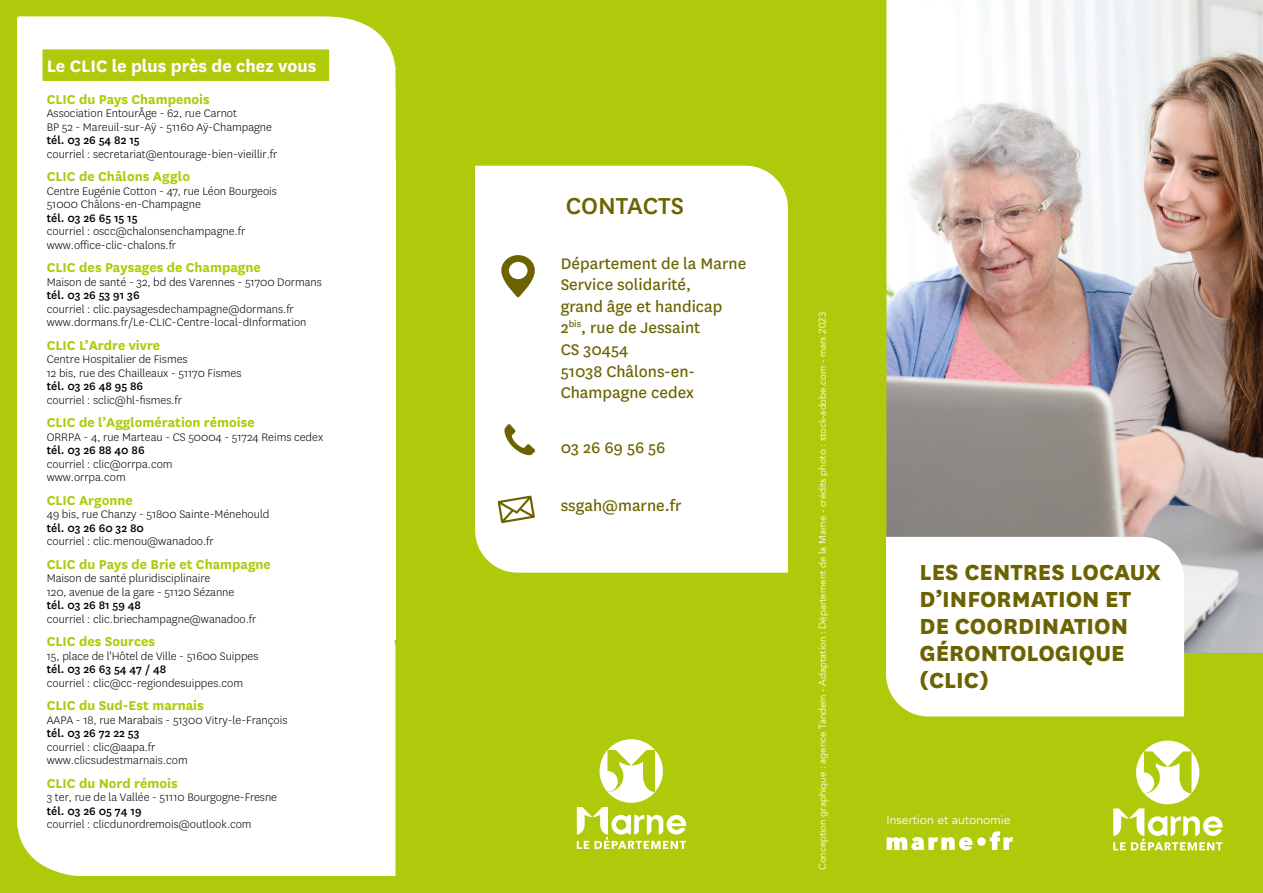
<style>
.page{position:relative;width:1263px;height:893px;background:#fff}
.page>*{position:absolute;margin:0;border:0;box-sizing:border-box;transform-origin:0 0}
.t1{font:500 27px "National";color:#6c6300}
.t2{font:800 25.5px/27px "National";color:#6c6300}
.t3{font:700 19.5px "National";color:#fff}
.t4{font:18px/21.6px "National";color:#6c6300}
.t5{font:700 15px "National";color:#afca0b}
.t6{font:300 12.75px/13.5px "National";color:#000}
.t7{font:500 12.75px "National";color:#000}
.t8{font:12.3px "Avenir";color:#fff}
.t9{font:9.75px "Avenir";color:#fff}
</style>
<div class="page">
<div style="left:412px;top:0;width:426px;height:893px;background:#afca0b"></div>
<div style="left:475px;top:166px;width:313px;height:407px;background:#fff"></div>
<div style="left:838px;top:0;width:425px;height:893px;background:#afca0b"></div>
<div style="left:0;top:0;width:412px;height:893px;background:#afca0b"></div>
<div style="left:17px;top:640px;width:378px;height:59px;background:#fff"></div>
<div style="left:17px;top:160px;width:378px;height:480px;background:#fff"></div>
<div style="left:17px;top:699px;width:378px;height:177px;background:#fff"></div>
<div style="left:17px;top:16px;width:378px;height:144px;background:#fff"></div>
<img style="left:886px;top:0;width:377px;height:653px">
<div style="left:886px;top:537px;width:298px;height:179px;background:#fff"></div>
<div style="left:43px;top:49px;width:286px;height:32px;background:#afca0b"></div>
<svg style="left:886px;top:831px;width:127px;height:19px"></svg>
<svg style="left:577px;top:739px;width:109px;height:110px"></svg>
<svg style="left:1113px;top:741px;width:110px;height:109px"></svg>
<svg style="left:504px;top:424px;width:31px;height:31px"></svg>
<svg style="left:498px;top:496px;width:37px;height:27px"></svg>
<svg style="left:501px;top:255px;width:34px;height:43px"></svg>
<h3 class="t3" style="left:47px;top:53px;width:271px">Le CLIC le plus près de chez vous</h3>
<p class="t5" style="left:47px;top:88px;width:164px">CLIC du Pays Champenois</p>
<p class="t6" style="left:47px;top:106px;width:227px">Association EntourÂge - 62, rue Carnot<br>BP 52 - Mareuil-sur-Aÿ - 51160 Aÿ-Champagne</p>
<p class="t7" style="left:47px;top:132px;width:94px">tél. 03 26 54 82 15</p>
<p class="t6" style="left:47px;top:147px;width:232px">courriel : secretariat@entourage-bien-vieillir.fr</p>
<p class="t5" style="left:47px;top:166px;width:145px">CLIC de Châlons Agglo</p>
<p class="t6" style="left:47px;top:184px;width:232px">Centre Eugénie Cotton - 47, rue Léon Bourgeois<br>51000 Châlons-en-Champagne</p>
<p class="t7" style="left:47px;top:209px;width:92px">tél. 03 26 65 15 15</p>
<p class="t6" style="left:47px;top:224px;width:200px">courriel : oscc@chalonsenchampagne.fr www.office-clic-chalons.fr</p>
<p class="t5" style="left:47px;top:257px;width:216px">CLIC des Paysages de Champagne</p>
<p class="t6" style="left:47px;top:275px;width:277px">Maison de santé - 32, bd des Varennes - 51700 Dormans</p>
<p class="t7" style="left:47px;top:287px;width:94px">tél. 03 26 53 91 36</p>
<p class="t6" style="left:47px;top:302px;width:261px">courriel : clic.paysagesdechampagne@dormans.fr www.dormans.fr/Le-CLIC-Centre-local-dInformation</p>
<p class="t5" style="left:47px;top:334px;width:115px">CLIC L’Ardre vivre</p>
<p class="t6" style="left:47px;top:352px;width:196px">Centre Hospitalier de Fismes<br>12 bis, rue des Chailleaux - 51170 Fismes</p>
<p class="t7" style="left:47px;top:378px;width:98px">tél. 03 26 48 95 86</p>
<p class="t6" style="left:47px;top:393px;width:137px">courriel : sclic@hl-fismes.fr</p>
<p class="t5" style="left:47px;top:412px;width:209px">CLIC de l’Agglomération rémoise</p>
<p class="t6" style="left:47px;top:430px;width:278px">ORRPA - 4, rue Marteau - CS 50004 - 51724 Reims cedex</p>
<p class="t7" style="left:47px;top:442px;width:99px">tél. 03 26 88 40 86</p>
<p class="t6" style="left:47px;top:457px;width:127px">courriel : clic@orrpa.com www.orrpa.com</p>
<p class="t5" style="left:47px;top:489px;width:88px">CLIC Argonne</p>
<p class="t6" style="left:47px;top:507px;width:224px">49 bis, rue Chanzy - 51800 Sainte-Ménehould</p>
<p class="t7" style="left:47px;top:519px;width:99px">tél. 03 26 60 32 80</p>
<p class="t6" style="left:47px;top:534px;width:168px">courriel : clic.menou@wanadoo.fr</p>
<p class="t5" style="left:47px;top:553px;width:226px">CLIC du Pays de Brie et Champagne</p>
<p class="t6" style="left:47px;top:571px;width:189px">Maison de santé pluridisciplinaire<br>120, avenue de la gare - 51120 Sézanne</p>
<p class="t7" style="left:47px;top:597px;width:96px">tél. 03 26 81 59 48</p>
<p class="t6" style="left:47px;top:612px;width:211px">courriel : clic.briechampagne@wanadoo.fr</p>
<p class="t5" style="left:47px;top:631px;width:110px">CLIC des Sources</p>
<p class="t6" style="left:47px;top:649px;width:213px">15, place de l'Hôtel de Ville - 51600 Suippes</p>
<p class="t7" style="left:47px;top:661px;width:121px">tél. 03 26 63 54 47 / 48</p>
<p class="t6" style="left:47px;top:676px;width:198px">courriel : clic@cc-regiondesuippes.com</p>
<p class="t5" style="left:47px;top:695px;width:159px">CLIC du Sud-Est marnais</p>
<p class="t6" style="left:47px;top:713px;width:242px">AAPA - 18, rue Marabais - 51300 Vitry-le-François</p>
<p class="t7" style="left:47px;top:725px;width:94px">tél. 03 26 72 22 53</p>
<p class="t6" style="left:47px;top:740px;width:142px">courriel : clic@aapa.fr www.clicsudestmarnais.com</p>
<p class="t5" style="left:47px;top:772px;width:132px">CLIC du Nord rémois</p>
<p class="t6" style="left:47px;top:790px;width:232px">3 ter, rue de la Vallée - 51110 Bourgogne-Fresne</p>
<p class="t7" style="left:47px;top:802px;width:96px">tél. 03 26 05 74 19</p>
<p class="t6" style="left:47px;top:817px;width:206px">courriel : clicdunordremois@outlook.com</p>
<h1 class="t1" style="left:566px;top:187px;width:120px">CONTACTS</h1>
<h3 class="t4" style="left:561px;top:251px;width:187px">Département de la Marne<br>Service solidarité,<br>grand âge et handicap<br>2<sup>bis</sup>, rue de Jessaint<br>CS 30454<br>51038 Châlons-en-<br>Champagne cedex</h3>
<h3 class="t4" style="left:561px;top:435px;width:106px">03 26 69 56 56</h3>
<h3 class="t4" style="left:561px;top:493px;width:122px">ssgah@marne.fr</h3>
<p class="t9" style="left:817px;top:870px;width:560px;rotate:-90deg">Conception graphique : agence Tandem - Adaptation : Département de la Marne - crédits photo : stock-adobe.com - mars 2023</p>
<h2 class="t2" style="left:919px;top:557px;width:243px">LES CENTRES LOCAUX<br>D’INFORMATION ET<br>DE COORDINATION<br>GÉRONTOLOGIQUE (CLIC)</h2>
<p class="t8" style="left:886px;top:813px;width:126px">Insertion et autonomie</p>
</div>
